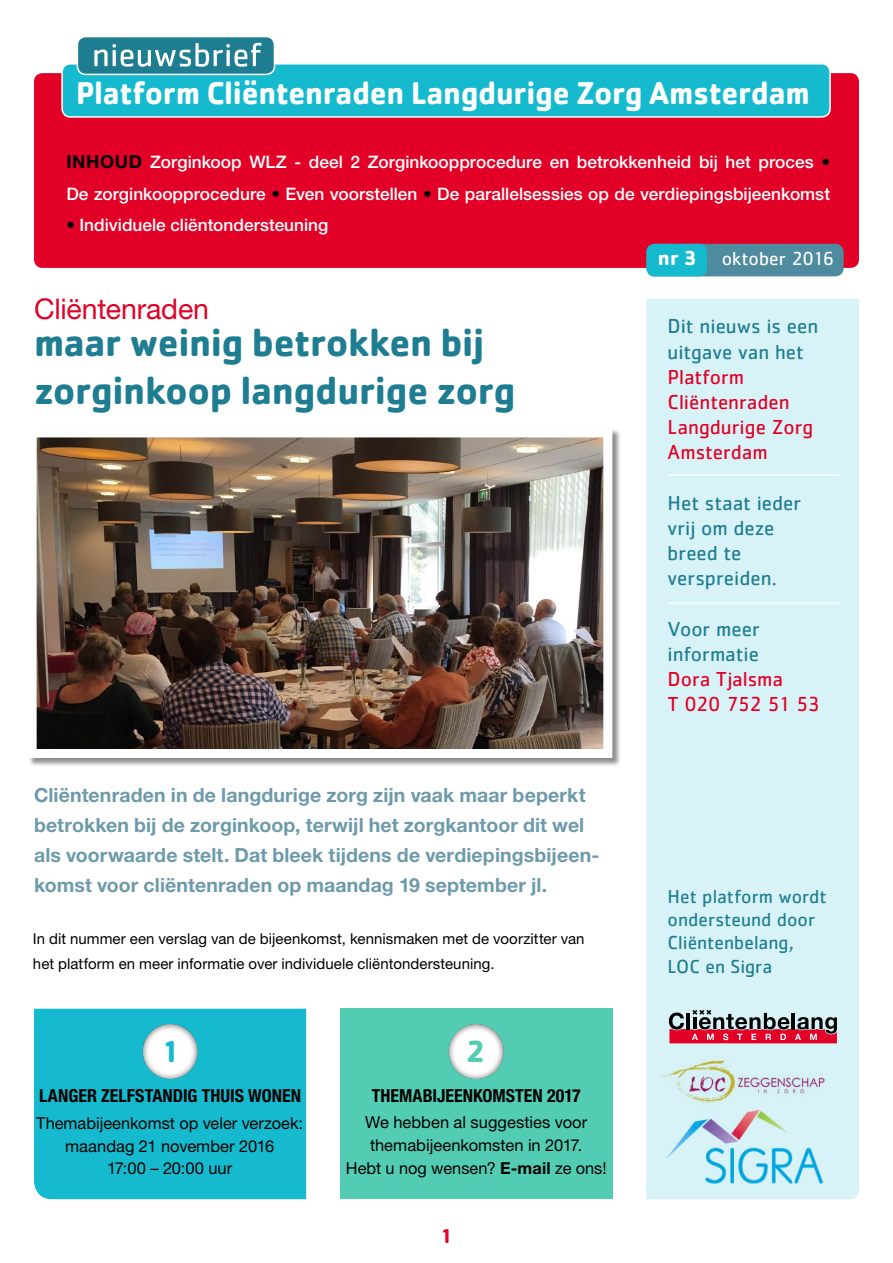
<style>
.page{position:relative;width:893px;height:1263px;background:#fff}
.page>*{position:absolute;margin:0;border:0;box-sizing:border-box;transform-origin:0 0}
.t1{font:700 39.75px/47.7px "Cachet";letter-spacing:-.01em;color:#1e7d91}
.t2{font:700 32.7px "Cachet";letter-spacing:-.01em;color:#fff;scale:.95 1}
.t3{font:700 31.5px "Cachet";color:#15bace}
.t4{font:700 31.5px "Cachet";color:#52ccb3}
.t5{font:28.5px "Helvetica Neue LT Std";letter-spacing:-.005em;color:#e20026}
.t6{font:21px/25.2px "Cachet";color:#1e7d91}
.t7{font:21px/25.2px "Cachet";color:#e20026}
.t8{font:700 21px "Cachet Std";color:#e20026}
.t9{font:700 19.5px/30px "Helvetica Neue LT Std";letter-spacing:.005em;color:#6d9aaa}
.t10{font:19.5px/23.4px "Cachet";color:#1e7d91}
.t11{font:19.5px "Cachet Std";color:#fff}
.t12{font:700 condensed 18px "Helvetica Neue LT Std";color:#000}
.t13{font:500 17.25px/31.5px "Helvetica Neue LT Std";color:#fff}
.t14{font:16.5px/22.8px "Helvetica Neue LT Std";color:#000;text-align:center}
.t15{font:15px/24.8px "Helvetica Neue LT Std";letter-spacing:.005em;color:#000}
.s1{font-weight:700;font-size:18px;color:#000}
.s2{color:#000}
.s3{font-weight:700;font-size:21px}
.s4{font-weight:700}
</style>
<div class="page">
<div style="left:34px;top:73px;width:825px;height:195px;background:#e20026;border-radius:9px"></div>
<div style="left:62px;top:64px;width:768px;height:53px;background:#15bace;border-radius:9px"></div>
<div style="left:61px;top:63px;width:770px;height:55px;border:2px solid #fff;border-radius:9px"></div>
<div style="left:77px;top:37px;width:197px;height:37px;background:#1e7d91;border-radius:9px"></div>
<div style="left:77px;top:36px;width:198px;height:39px;border:2px solid #fff;border-radius:9px"></div>
<div style="left:646px;top:244px;width:198px;height:32px;background:#4f8b9e;border-radius:9px"></div>
<div style="left:646px;top:244px;width:61px;height:32px;background:#15bace;border-radius:9px"></div>
<div style="left:646px;top:299px;width:213px;height:900px;background:#d7f3f7"></div>
<svg style="left:94px;top:43px;width:167px;height:24px"></svg>
<div style="left:28px;top:428px;width:594px;height:339px;background:#000;opacity:.45"></div>
<img style="left:38px;top:438px;width:564px;height:310px">
<div style="left:28px;top:428px;width:584px;height:330px;border:9px solid #fff"></div>
<div style="left:34px;top:1009px;width:272px;height:190px;background:#15bace"></div>
<div style="left:340px;top:1009px;width:272px;height:190px;background:#52ccb3"></div>
<img style="left:654px;top:1057px;width:191px;height:49px">
<img style="left:666px;top:1111px;width:168px;height:86px">
<svg style="left:669px;top:1010px;width:168px;height:33px;background:#ab6473"></svg>
<div style="left:130px;top:1011px;width:82px;height:69px;background:#000;opacity:.75"></div>
<div style="left:436px;top:1011px;width:82px;height:69px;background:#000;opacity:.75"></div>
<hr style="left:669px;top:474px;width:171px;height:2px;background:#fff">
<hr style="left:669px;top:603px;width:171px;height:1px;background:#fff">
<h2 class="t2" style="left:76px;top:72px;width:774px">Platform Cliëntenraden Langdurige Zorg Amsterdam</h2>
<p class="t13" style="left:66px;top:146px;width:765px"><span class="s1">INHOUD</span> Zorginkoop WLZ - deel 2 Zorginkoopprocedure en betrokkenheid bij het proces <span class="s2">•<br></span>De zorginkoopprocedure <span class="s2">•</span> Even voorstellen <span class="s2">•</span> De parallelsessies op de verdiepingsbijeenkomst</p>
<p class="t13" style="left:66px;top:209px;width:264px"><span class="s2">•</span> Individuele cliëntondersteuning</p>
<p class="t11" style="left:658px;top:247px;width:178px"><span class="s3">nr 3</span> oktober 2016</p>
<h3 class="t5" style="left:34px;top:292px;width:177px">Cliëntenraden</h3>
<h1 class="t1" style="left:34px;top:318px;width:483px">maar weinig betrokken bij zorginkoop langdurige zorg</h1>
<p class="t9" style="left:34px;top:780px;width:567px">Cliëntenraden in de langdurige zorg zijn vaak maar beperkt betrokken bij de zorginkoop, terwijl het zorgkantoor dit wel als voorwaarde stelt. Dat bleek tijdens de verdiepingsbijeen&shy;komst voor cliëntenraden op maandag 19 september jl.</p>
<p class="t15" style="left:33px;top:926px;width:553px">In dit nummer een verslag van de bijeenkomst, kennismaken met de voorzitter van het platform en meer informatie over individuele cliëntondersteuning.</p>
<h3 class="t3" style="left:161px;top:1031px;width:21px">1</h3>
<h3 class="t4" style="left:466px;top:1031px;width:22px">2</h3>
<p class="t12" style="left:39px;top:1084px;width:263px">LANGER ZELFSTANDIG THUIS WONEN</p>
<p class="t14" style="left:36px;top:1111px;width:268px">Themabijeenkomst op veler verzoek: maandag 21 november 2016<br>17:00 – 20:00 uur</p>
<p class="t12" style="left:372px;top:1084px;width:211px">THEMABIJEENKOMSTEN 2017</p>
<p class="t14" style="left:346px;top:1111px;width:262px">We hebben al suggesties voor themabijeenkomsten in 2017.<br>Hebt u nog wensen? <span class="s4">E-mail</span> ze ons!</p>
<p class="t8" style="left:440px;top:1223px;width:14px">1</p>
<p class="t6" style="left:668px;top:313px;width:152px">Dit nieuws is een uitgave van het</p>
<p class="t7" style="left:668px;top:364px;width:147px">Platform<br>Cliëntenraden<br>Langdurige Zorg<br>Amsterdam</p>
<p class="t6" style="left:668px;top:490px;width:135px">Het staat ieder vrij om deze breed te verspreiden.</p>
<p class="t6" style="left:668px;top:616px;width:94px">Voor meer informatie</p>
<p class="t7" style="left:668px;top:666px;width:154px">Dora Tjalsma<br>T 020 752 51 53</p>
<p class="t10" style="left:668px;top:884px;width:161px">Het platform wordt ondersteund door<br>Cliëntenbelang,<br>LOC en Sigra</p>
</div>
